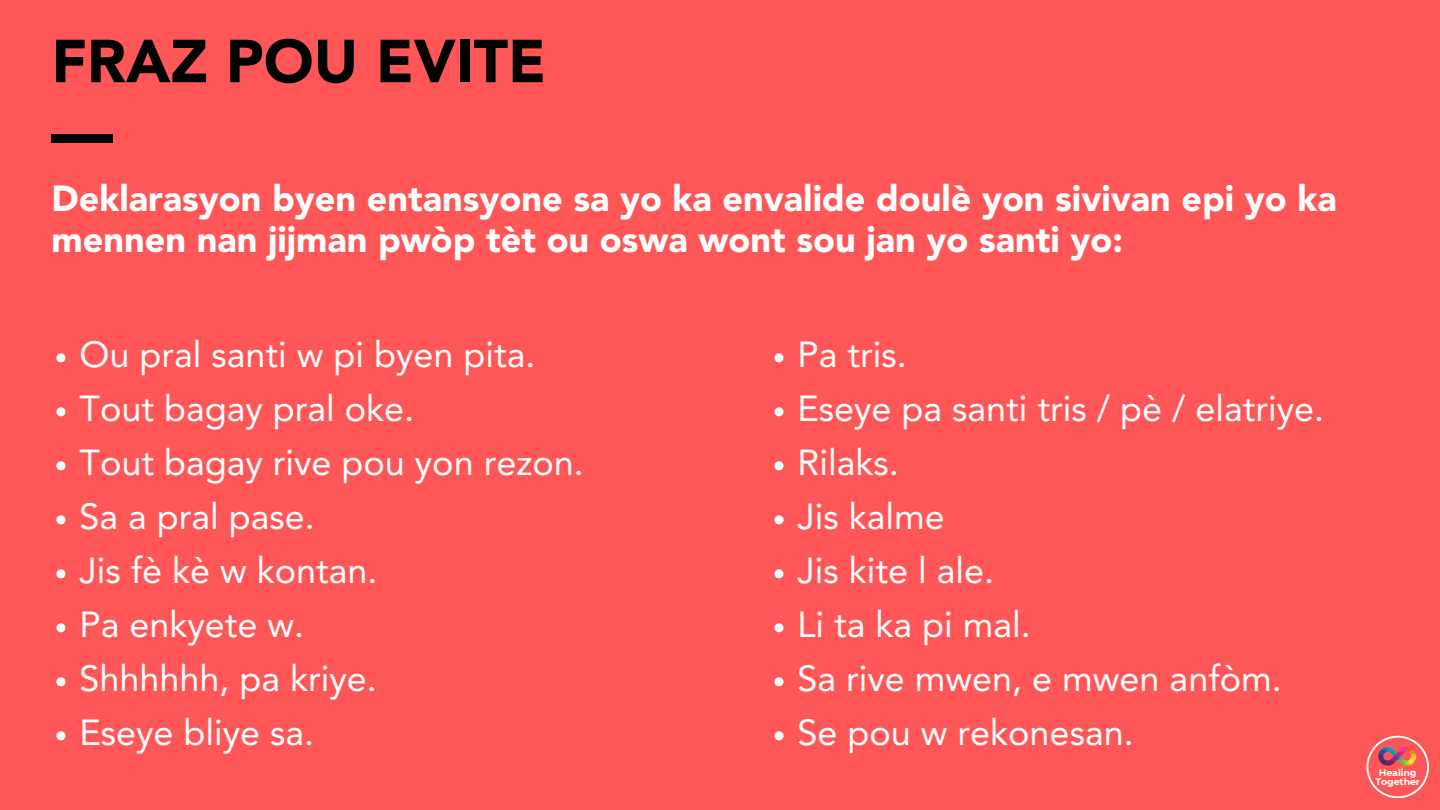
<style>
.page{position:relative;width:1440px;height:810px;background:#ff5757}
.page>*{position:absolute;margin:0;border:0;box-sizing:border-box;transform-origin:0 0}
.t1{font:900 60px "Avenir LT Std";color:#000}
.t2{font:36px "Avenir LT Std";color:#fff}
.t3{font:900 36px/41.2px "Avenir LT Std";color:#fff}
.t4{font:700 9.4px "Montserrat";letter-spacing:-.01em;color:#fff}
</style>
<div class="page">
<div style="left:51px;top:135px;width:62px;height:8px;background:#000"></div>
<svg style="left:56px;top:353px;width:9px;height:9px"></svg>
<svg style="left:56px;top:407px;width:9px;height:9px"></svg>
<svg style="left:56px;top:461px;width:9px;height:9px"></svg>
<svg style="left:56px;top:515px;width:9px;height:9px"></svg>
<svg style="left:56px;top:569px;width:9px;height:9px"></svg>
<svg style="left:56px;top:623px;width:9px;height:9px"></svg>
<svg style="left:56px;top:677px;width:9px;height:9px"></svg>
<svg style="left:56px;top:731px;width:9px;height:9px"></svg>
<svg style="left:775px;top:353px;width:9px;height:9px"></svg>
<svg style="left:775px;top:407px;width:9px;height:9px"></svg>
<svg style="left:775px;top:461px;width:9px;height:9px"></svg>
<svg style="left:775px;top:515px;width:9px;height:9px"></svg>
<svg style="left:775px;top:569px;width:9px;height:9px"></svg>
<svg style="left:775px;top:623px;width:9px;height:9px"></svg>
<svg style="left:775px;top:677px;width:9px;height:9px"></svg>
<svg style="left:775px;top:731px;width:9px;height:9px"></svg>
<svg style="left:1366px;top:736px;width:63px;height:62px"></svg>
<img style="left:1368px;top:745px;width:59px;height:22px">
<p class="t1" style="left:51px;top:37px;width:496px">FRAZ POU EVITE</p>
<h1 class="t3" style="left:51px;top:181px;width:1287px">Deklarasyon byen entansyone sa yo ka envalide doulè yon sivivan epi yo ka mennen nan jijman pwòp tèt ou oswa wont sou jan yo santi yo:</h1>
<p class="t2" style="left:79px;top:340px;width:458px">Ou pral santi w pi byen pita.</p>
<h2 class="t2" style="left:79px;top:394px;width:336px">Tout bagay pral oke.</h2>
<p class="t2" style="left:79px;top:448px;width:506px">Tout bagay rive pou yon rezon.</p>
<p class="t2" style="left:79px;top:502px;width:237px">Sa a pral pase.</p>
<p class="t2" style="left:79px;top:556px;width:300px">Jis fè kè w kontan.</p>
<p class="t2" style="left:79px;top:610px;width:226px">Pa enkyete w.</p>
<p class="t2" style="left:79px;top:664px;width:299px">Shhhhhh, pa kriye.</p>
<p class="t2" style="left:79px;top:718px;width:236px">Eseye bliye sa.</p>
<p class="t2" style="left:797px;top:340px;width:111px">Pa tris.</p>
<p class="t2" style="left:797px;top:394px;width:528px">Eseye pa santi tris / pè / elatriye.</p>
<p class="t2" style="left:797px;top:448px;width:103px">Rilaks.</p>
<p class="t2" style="left:797px;top:502px;width:149px">Jis kalme</p>
<p class="t2" style="left:797px;top:556px;width:198px">Jis kite l ale.</p>
<p class="t2" style="left:797px;top:610px;width:235px">Li ta ka pi mal.</p>
<p class="t2" style="left:797px;top:664px;width:486px">Sa rive mwen, e mwen anfòm.</p>
<p class="t2" style="left:797px;top:718px;width:338px">Se pou w rekonesan.</p>
<p class="t4" style="left:1379px;top:767px;width:39px">Healing</p>
<p class="t4" style="left:1375px;top:776px;width:46px">Together</p>
</div>
